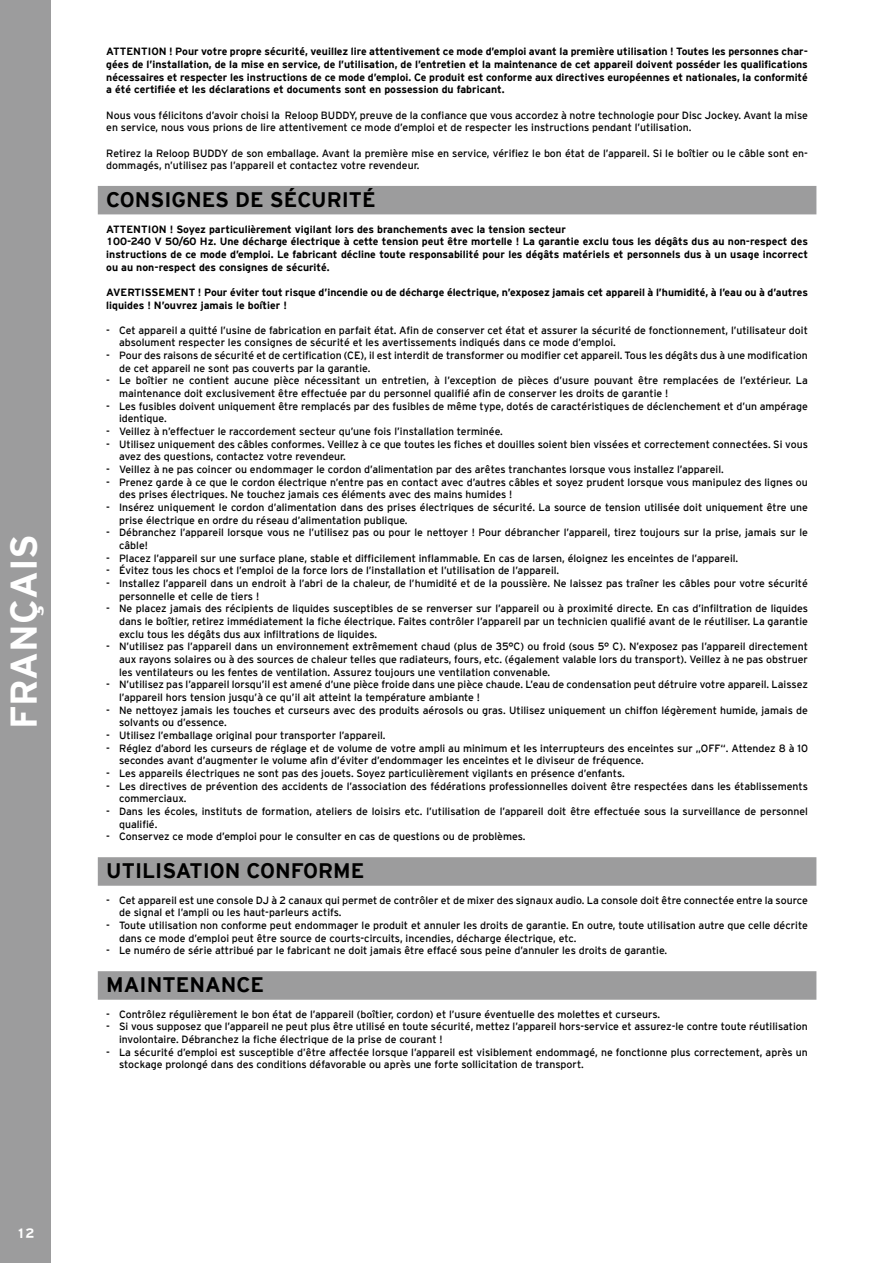
<style>
.page{position:relative;width:893px;height:1263px;background:#fff}
.page>*{position:absolute;margin:0;border:0;box-sizing:border-box;transform-origin:0 0}
.t1{font:700 37.2px "Interstate";color:#fff}
.t2{font:700 21px "Interstate";color:#000}
.t3{font:700 13.5px "Interstate";color:#fff}
.t4{font:10.5px/12.6px "Interstate";color:#000}
.t5{font:700 10.5px/12.6px "Interstate";color:#000}
</style>
<div class="page">
<div style="left:0;top:0;width:51px;height:1263px;background:#9c9c9d"></div>
<div style="left:98px;top:186px;width:718px;height:28px;background:#9c9c9d"></div>
<div style="left:98px;top:857px;width:718px;height:29px;background:#9c9c9d"></div>
<div style="left:98px;top:971px;width:718px;height:29px;background:#9c9c9d"></div>
<h1 class="t1" style="left:3px;top:729px;width:196px;rotate:-90deg">FRANÇAIS</h1>
<p class="t5" style="left:106px;top:45px;width:703px;text-align:justify">ATTENTION ! Pour votre propre sécurité, veuillez lire attentivement ce mode d’emploi avant la première utilisation ! Toutes les personnes char&shy;gées de l’installation, de la mise en service, de l’utilisation, de l’entretien et la maintenance de cet appareil doivent posséder les qualifications nécessaires et respecter les instructions de ce mode d’emploi. Ce produit est conforme aux directives européennes et nationales, la conformité a été certifiée et les déclarations et documents sont en possession du fabricant.</p>
<p class="t4" style="left:106px;top:108px;width:703px">Nous vous félicitons d’avoir choisi la Reloop BUDDY, preuve de la confiance que vous accordez à notre technologie pour Disc Jockey. Avant la mise en service, nous vous prions de lire attentivement ce mode d’emploi et de respecter les instructions pendant l’utilisation.</p>
<p class="t4" style="left:106px;top:146px;width:703px">Retirez la Reloop BUDDY de son emballage. Avant la première mise en service, vérifiez le bon état de l’appareil. Si le boîtier ou le câble sont en&shy;dommagés, n’utilisez pas l’appareil et contactez votre revendeur.</p>
<h2 class="t2" style="left:106px;top:188px;width:271px">CONSIGNES DE SÉCURITÉ</h2>
<p class="t5" style="left:106px;top:222px;width:703px">ATTENTION ! Soyez particulièrement vigilant lors des branchements avec la tension secteur<br>100-240 V 50/60 Hz. Une décharge électrique à cette tension peut être mortelle ! La garantie exclu tous les dégâts dus au non-respect des instructions de ce mode d’emploi. Le fabricant décline toute responsabilité pour les dégâts matériels et personnels dus à un usage incorrect ou au non-respect des consignes de sécurité.</p>
<p class="t5" style="left:106px;top:286px;width:703px">AVERTISSEMENT ! Pour éviter tout risque d’incendie ou de décharge électrique, n’exposez jamais cet appareil à l’humidité, à l’eau ou à d’autres liquides ! N’ouvrez jamais le boîtier !</p>
<p class="t4" style="left:119px;top:324px;width:690px;text-indent:-13px">- Cet appareil a quitté l’usine de fabrication en parfait état. Afin de conserver cet état et assurer la sécurité de fonctionnement, l’utilisateur doit absolument respecter les consignes de sécurité et les avertissements indiqués dans ce mode d’emploi.</p>
<p class="t4" style="left:119px;top:349px;width:690px;text-indent:-13px">- Pour des raisons de sécurité et de certification (CE), il est interdit de transformer ou modifier cet appareil. Tous les dégâts dus à une modification de cet appareil ne sont pas couverts par la garantie.</p>
<p class="t4" style="left:119px;top:374px;width:690px;text-indent:-13px">- Le boîtier ne contient aucune pièce nécessitant un entretien, à l’exception de pièces d’usure pouvant être remplacées de l’extérieur. La maintenance doit exclusivement être effectuée par du personnel qualifié afin de conserver les droits de garantie !</p>
<p class="t4" style="left:119px;top:400px;width:690px;text-indent:-13px">- Les fusibles doivent uniquement être remplacés par des fusibles de même type, dotés de caractéristiques de déclenchement et d’un ampérage identique.</p>
<p class="t4" style="left:106px;top:425px;width:398px">- Veillez à n’effectuer le raccordement secteur qu’une fois l’installation terminée.</p>
<p class="t4" style="left:119px;top:438px;width:690px;text-indent:-13px">- Utilisez uniquement des câbles conformes. Veillez à ce que toutes les fiches et douilles soient bien vissées et correctement connectées. Si vous avez des questions, contactez votre revendeur.</p>
<p class="t4" style="left:106px;top:463px;width:619px">- Veillez à ne pas coincer ou endommager le cordon d’alimentation par des arêtes tranchantes lorsque vous installez l’appareil.</p>
<p class="t4" style="left:119px;top:476px;width:690px;text-indent:-13px">- Prenez garde à ce que le cordon électrique n’entre pas en contact avec d’autres câbles et soyez prudent lorsque vous manipulez des lignes ou des prises électriques. Ne touchez jamais ces éléments avec des mains humides !</p>
<p class="t4" style="left:119px;top:501px;width:690px;text-indent:-13px">- Insérez uniquement le cordon d’alimentation dans des prises électriques de sécurité. La source de tension utilisée doit uniquement être une prise électrique en ordre du réseau d’alimentation publique.</p>
<p class="t4" style="left:119px;top:526px;width:690px;text-indent:-13px">- Débranchez l’appareil lorsque vous ne l’utilisez pas ou pour le nettoyer ! Pour débrancher l’appareil, tirez toujours sur la prise, jamais sur le câble!</p>
<p class="t4" style="left:106px;top:552px;width:633px">- Placez l’appareil sur une surface plane, stable et difficilement inflammable. En cas de larsen, éloignez les enceintes de l’appareil.</p>
<p class="t4" style="left:106px;top:564px;width:454px">- Évitez tous les chocs et l’emploi de la force lors de l’installation et l’utilisation de l’appareil.</p>
<p class="t4" style="left:119px;top:577px;width:690px;text-indent:-13px">- Installez l’appareil dans un endroit à l’abri de la chaleur, de l’humidité et de la poussière. Ne laissez pas traîner les câbles pour votre sécurité personnelle et celle de tiers !</p>
<p class="t4" style="left:119px;top:602px;width:690px;text-align:justify;text-indent:-13px">- Ne placez jamais des récipients de liquides susceptibles de se renverser sur l’appareil ou à proximité directe. En cas d’infiltration de liquides dans le boîtier, retirez immédiatement la fiche électrique. Faites contrôler l’appareil par un technicien qualifié avant de le réutiliser. La garantie exclu tous les dégâts dus aux infiltrations de liquides.</p>
<p class="t4" style="left:119px;top:640px;width:690px;text-align:justify;text-indent:-13px">- N’utilisez pas l’appareil dans un environnement extrêmement chaud (plus de 35°C) ou froid (sous 5° C). N’exposez pas l’appareil directement aux rayons solaires ou à des sources de chaleur telles que radiateurs, fours, etc. (également valable lors du transport). Veillez à ne pas obstruer les ventilateurs ou les fentes de ventilation. Assurez toujours une ventilation convenable.</p>
<p class="t4" style="left:119px;top:678px;width:690px;text-indent:-13px">- N’utilisez pas l’appareil lorsqu’il est amené d’une pièce froide dans une pièce chaude. L’eau de condensation peut détruire votre appareil. Laissez l’appareil hors tension jusqu’à ce qu’il ait atteint la température ambiante !</p>
<p class="t4" style="left:119px;top:704px;width:690px;text-indent:-13px">- Ne nettoyez jamais les touches et curseurs avec des produits aérosols ou gras. Utilisez uniquement un chiffon légèrement humide, jamais de solvants ou d’essence.</p>
<p class="t4" style="left:106px;top:729px;width:281px">- Utilisez l’emballage original pour transporter l’appareil.</p>
<p class="t4" style="left:119px;top:742px;width:690px;text-indent:-13px">- Réglez d’abord les curseurs de réglage et de volume de votre ampli au minimum et les interrupteurs des enceintes sur „OFF“. Attendez 8 à 10 secondes avant d’augmenter le volume afin d’éviter d’endommager les enceintes et le diviseur de fréquence.</p>
<p class="t4" style="left:106px;top:767px;width:520px">- Les appareils électriques ne sont pas des jouets. Soyez particulièrement vigilants en présence d’enfants.</p>
<p class="t4" style="left:119px;top:780px;width:690px;text-indent:-13px">- Les directives de prévention des accidents de l’association des fédérations professionnelles doivent être respectées dans les établissements commerciaux.</p>
<p class="t4" style="left:119px;top:805px;width:690px;text-indent:-13px">- Dans les écoles, instituts de formation, ateliers de loisirs etc. l’utilisation de l’appareil doit être effectuée sous la surveillance de personnel qualifié.</p>
<p class="t4" style="left:106px;top:830px;width:421px">- Conservez ce mode d’emploi pour le consulter en cas de questions ou de problèmes.</p>
<h2 class="t2" style="left:106px;top:859px;width:260px">UTILISATION CONFORME</h2>
<p class="t4" style="left:119px;top:894px;width:690px;text-indent:-13px">- Cet appareil est une console DJ à 2 canaux qui permet de contrôler et de mixer des signaux audio. La console doit être connectée entre la source de signal et l’ampli ou les haut-parleurs actifs.</p>
<p class="t4" style="left:119px;top:919px;width:690px;text-indent:-13px">- Toute utilisation non conforme peut endommager le produit et annuler les droits de garantie. En outre, toute utilisation autre que celle décrite dans ce mode d’emploi peut être source de courts-circuits, incendies, décharge électrique, etc.</p>
<p class="t4" style="left:106px;top:944px;width:562px">- Le numéro de série attribué par le fabricant ne doit jamais être effacé sous peine d’annuler les droits de garantie.</p>
<h2 class="t2" style="left:106px;top:973px;width:159px">MAINTENANCE</h2>
<p class="t4" style="left:106px;top:1008px;width:555px">- Contrôlez régulièrement le bon état de l’appareil (boîtier, cordon) et l’usure éventuelle des molettes et curseurs.</p>
<p class="t4" style="left:119px;top:1020px;width:690px;text-indent:-13px">- Si vous supposez que l’appareil ne peut plus être utilisé en toute sécurité, mettez l’appareil hors-service et assurez-le contre toute réutilisation involontaire. Débranchez la fiche électrique de la prise de courant !</p>
<p class="t4" style="left:119px;top:1046px;width:690px;text-indent:-13px">- La sécurité d’emploi est susceptible d’être affectée lorsque l’appareil est visiblement endommagé, ne fonctionne plus correctement, après un stockage prolongé dans des conditions défavorable ou après une forte sollicitation de transport.</p>
<p class="t3" style="left:17px;top:1225px;width:19px">12</p>
</div>
